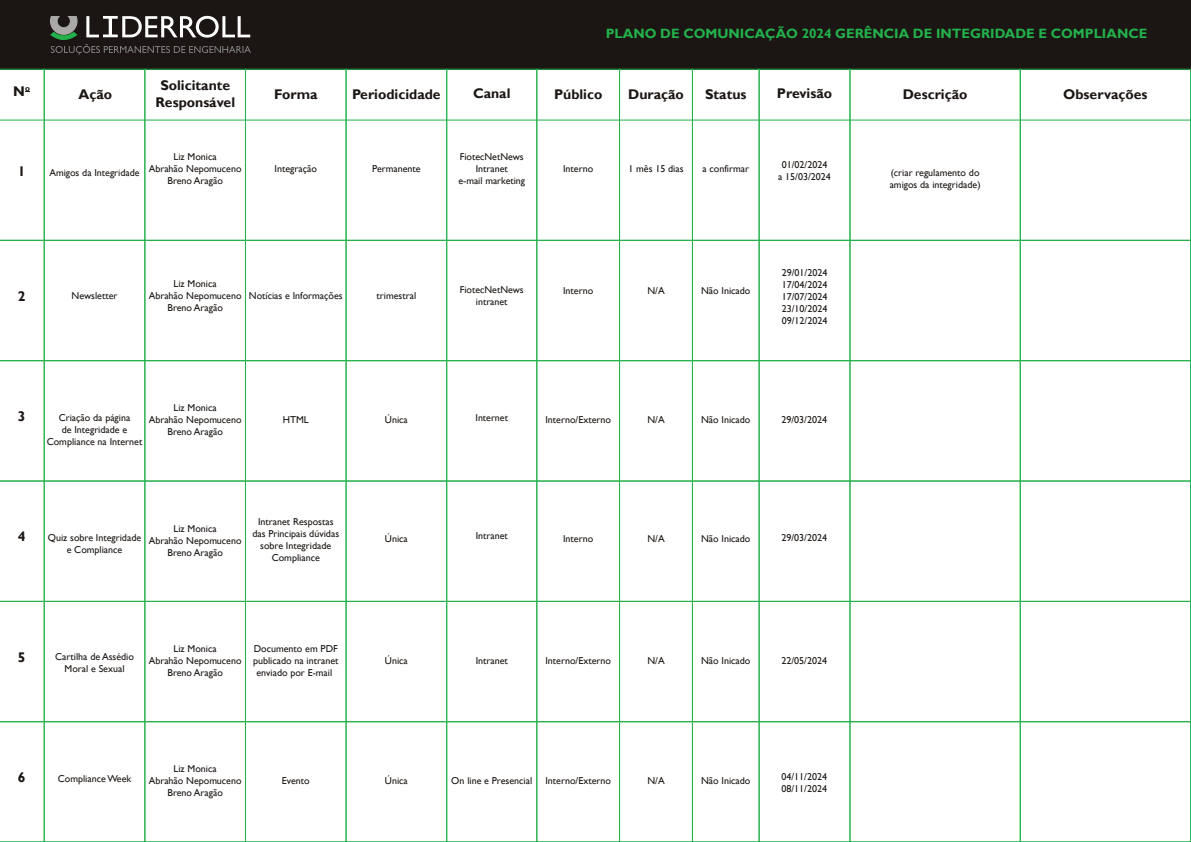
<style>
.page{position:relative;width:1191px;height:842px;background:#fff}
.page>*{position:absolute;margin:0;border:0;box-sizing:border-box;transform-origin:0 0}
.t1{font:700 14px/16.8px "Gill Sans";color:#1b1613;text-align:center}
.t2{font:700 13.9px "Gill Sans";color:#1b1613}
.t3{font:700 13.5px "Gill Sans";color:#23b14b}
.t4{font:10px/12px "Gill Sans";color:#1b1613;text-align:center}
.t5{font:9.9px/11.9px "Gill Sans";color:#1b1613;text-align:center}
</style>
<div class="page">
<div style="left:0;top:0;width:1191px;height:69px;background:#1b1613"></div>
<svg style="left:46px;top:120px;width:1143px;height:120px"></svg>
<svg style="left:46px;top:240px;width:1143px;height:1px"></svg>
<svg style="left:46px;top:360px;width:1143px;height:121px"></svg>
<svg style="left:46px;top:481px;width:1143px;height:120px"></svg>
<svg style="left:46px;top:601px;width:1143px;height:1px"></svg>
<svg style="left:46px;top:721px;width:1143px;height:2px"></svg>
<div style="left:692px;top:69px;width:67px;height:773px;border:1px solid #23b14b"></div>
<div style="left:758px;top:69px;width:92px;height:773px;border:1px solid #23b14b"></div>
<div style="left:536px;top:69px;width:84px;height:773px;border:1px solid #23b14b"></div>
<div style="left:446px;top:69px;width:91px;height:773px;border:1px solid #23b14b"></div>
<div style="left:345px;top:69px;width:102px;height:773px;border:1px solid #23b14b"></div>
<div style="left:144px;top:69px;width:102px;height:773px;border:1px solid #23b14b"></div>
<div style="left:44px;top:69px;width:101px;height:773px;border:1px solid #23b14b"></div>
<div style="left:1019px;top:69px;width:172px;height:773px;border:1px solid #23b14b"></div>
<svg style="left:50px;top:16px;width:201px;height:39px"></svg>
<svg style="left:0;top:69px;width:45px;height:773px"></svg>
<h1 class="t1" style="left:13px;top:83px;width:18px">N<sup>o</sup></h1>
<h1 class="t1" style="left:18px;top:163px;width:9px">1</h1>
<h1 class="t1" style="left:79px;top:86px;width:35px">Ação</h1>
<h1 class="t1" style="left:155px;top:78px;width:81px">Solicitante<br>Responsável</h1>
<h3 class="t3" style="left:605px;top:25px;width:543px">PLANO DE COMUNICAÇÃO 2024 GERÊNCIA DE INTEGRIDADE E COMPLIANCE</h3>
<h1 class="t1" style="left:274px;top:86px;width:45px">Forma</h1>
<h1 class="t1" style="left:352px;top:86px;width:90px">Periodicidade</h1>
<h2 class="t2" style="left:473px;top:85px;width:39px">Canal</h2>
<h1 class="t1" style="left:554px;top:86px;width:50px">Público</h1>
<h1 class="t1" style="left:628px;top:86px;width:57px">Duração</h1>
<h1 class="t1" style="left:705px;top:86px;width:43px">Status</h1>
<h1 class="t1" style="left:777px;top:85px;width:57px">Previsão</h1>
<h1 class="t1" style="left:902px;top:86px;width:66px">Descrição</h1>
<h1 class="t1" style="left:1063px;top:86px;width:86px">Observações</h1>
<p class="t5" style="left:458px;top:151px;width:68px">FiotecNetNews<br>Intranet<br>e-mail marketing</p>
<p class="t4" style="left:149px;top:151px;width:94px">Liz Monica<br>Abrahão Nepomuceno<br>Breno Aragão</p>
<p class="t4" style="left:778px;top:159px;width:54px">01/02/2024<br>a 15/03/2024</p>
<p class="t4" style="left:628px;top:163px;width:57px">1 mês 15 dias</p>
<p class="t4" style="left:702px;top:163px;width:48px">a confirmar</p>
<p class="t4" style="left:563px;top:163px;width:32px">Interno</p>
<p class="t4" style="left:372px;top:163px;width:50px">Permanente</p>
<p class="t4" style="left:275px;top:163px;width:44px">Integração</p>
<p class="t4" style="left:49px;top:167px;width:92px">Amigos da Integridade</p>
<p class="t4" style="left:889px;top:167px;width:92px;text-align:left">(criar regulamento do amigos da integridade)</p>
<h1 class="t1" style="left:18px;top:288px;width:9px">2</h1>
<p class="t4" style="left:72px;top:290px;width:47px">Newsletter</p>
<p class="t4" style="left:149px;top:278px;width:94px">Liz Monica<br>Abrahão Nepomuceno<br>Breno Aragão</p>
<p class="t4" style="left:249px;top:290px;width:95px">Notícias e Informações</p>
<p class="t4" style="left:376px;top:290px;width:41px">trimestral</p>
<p class="t5" style="left:460px;top:284px;width:65px">FiotecNetNews intranet</p>
<p class="t4" style="left:563px;top:285px;width:32px">Interno</p>
<p class="t4" style="left:647px;top:285px;width:19px">N/A</p>
<p class="t4" style="left:701px;top:285px;width:51px">Não Inicado</p>
<p class="t4" style="left:781px;top:267px;width:47px;text-align:justify">29/01/2024<br>17/04/2024<br>17/07/2024<br>23/10/2024<br>09/12/2024</p>
<h1 class="t1" style="left:18px;top:408px;width:9px">3</h1>
<p class="t4" style="left:149px;top:402px;width:94px">Liz Monica<br>Abrahão Nepomuceno<br>Breno Aragão</p>
<p class="t4" style="left:47px;top:412px;width:97px">Criação da página<br>de Integridade e<br>Compliance na Internet</p>
<p class="t4" style="left:283px;top:414px;width:28px">HTML</p>
<h1 class="t1" style="left:18px;top:528px;width:9px">4</h1>
<p class="t4" style="left:149px;top:522px;width:94px">Liz Monica<br>Abrahão Nepomuceno<br>Breno Aragão</p>
<p class="t4" style="left:48px;top:532px;width:95px">Quiz sobre Integridade e Compliance</p>
<p class="t4" style="left:252px;top:515px;width:88px">Intranet Respostas das Principais dúvidas sobre Integridade<br>Compliance</p>
<p class="t4" style="left:385px;top:414px;width:24px">Única</p>
<p class="t4" style="left:385px;top:533px;width:24px">Única</p>
<p class="t5" style="left:475px;top:412px;width:34px">Internet</p>
<p class="t4" style="left:545px;top:414px;width:67px">Interno/Externo</p>
<p class="t4" style="left:647px;top:414px;width:19px">N/A</p>
<p class="t4" style="left:701px;top:414px;width:51px">Não Inicado</p>
<p class="t4" style="left:781px;top:414px;width:47px">29/03/2024</p>
<p class="t5" style="left:476px;top:530px;width:33px">Intranet</p>
<p class="t4" style="left:563px;top:533px;width:32px">Interno</p>
<p class="t4" style="left:647px;top:533px;width:19px">N/A</p>
<p class="t4" style="left:701px;top:533px;width:51px">Não Inicado</p>
<p class="t4" style="left:781px;top:532px;width:47px">29/03/2024</p>
<h1 class="t1" style="left:18px;top:649px;width:9px">5</h1>
<p class="t4" style="left:55px;top:650px;width:80px">Cartilha de Assédio<br>Moral e Sexual</p>
<p class="t4" style="left:149px;top:643px;width:94px">Liz Monica<br>Abrahão Nepomuceno<br>Breno Aragão</p>
<p class="t4" style="left:253px;top:643px;width:87px">Documento em PDF publicado na intranet enviado por E-mail</p>
<p class="t4" style="left:385px;top:655px;width:24px">Única</p>
<p class="t4" style="left:475px;top:655px;width:34px">Intranet</p>
<p class="t4" style="left:545px;top:655px;width:67px">Interno/Externo</p>
<p class="t4" style="left:647px;top:655px;width:19px">N/A</p>
<p class="t4" style="left:701px;top:655px;width:51px">Não Inicado</p>
<p class="t4" style="left:781px;top:655px;width:47px">22/05/2024</p>
<h1 class="t1" style="left:18px;top:769px;width:9px">6</h1>
<p class="t4" style="left:58px;top:773px;width:75px">Compliance Week</p>
<p class="t4" style="left:149px;top:763px;width:94px">Liz Monica<br>Abrahão Nepomuceno<br>Breno Aragão</p>
<p class="t4" style="left:282px;top:775px;width:29px">Evento</p>
<p class="t4" style="left:385px;top:775px;width:24px">Única</p>
<p class="t4" style="left:451px;top:775px;width:82px">On line e Presencial</p>
<p class="t4" style="left:545px;top:775px;width:67px">Interno/Externo</p>
<p class="t4" style="left:647px;top:775px;width:19px">N/A</p>
<p class="t4" style="left:701px;top:775px;width:51px">Não Inicado</p>
<p class="t4" style="left:781px;top:771px;width:47px;text-align:left">04/11/2024<br>08/11/2024</p>
</div>
